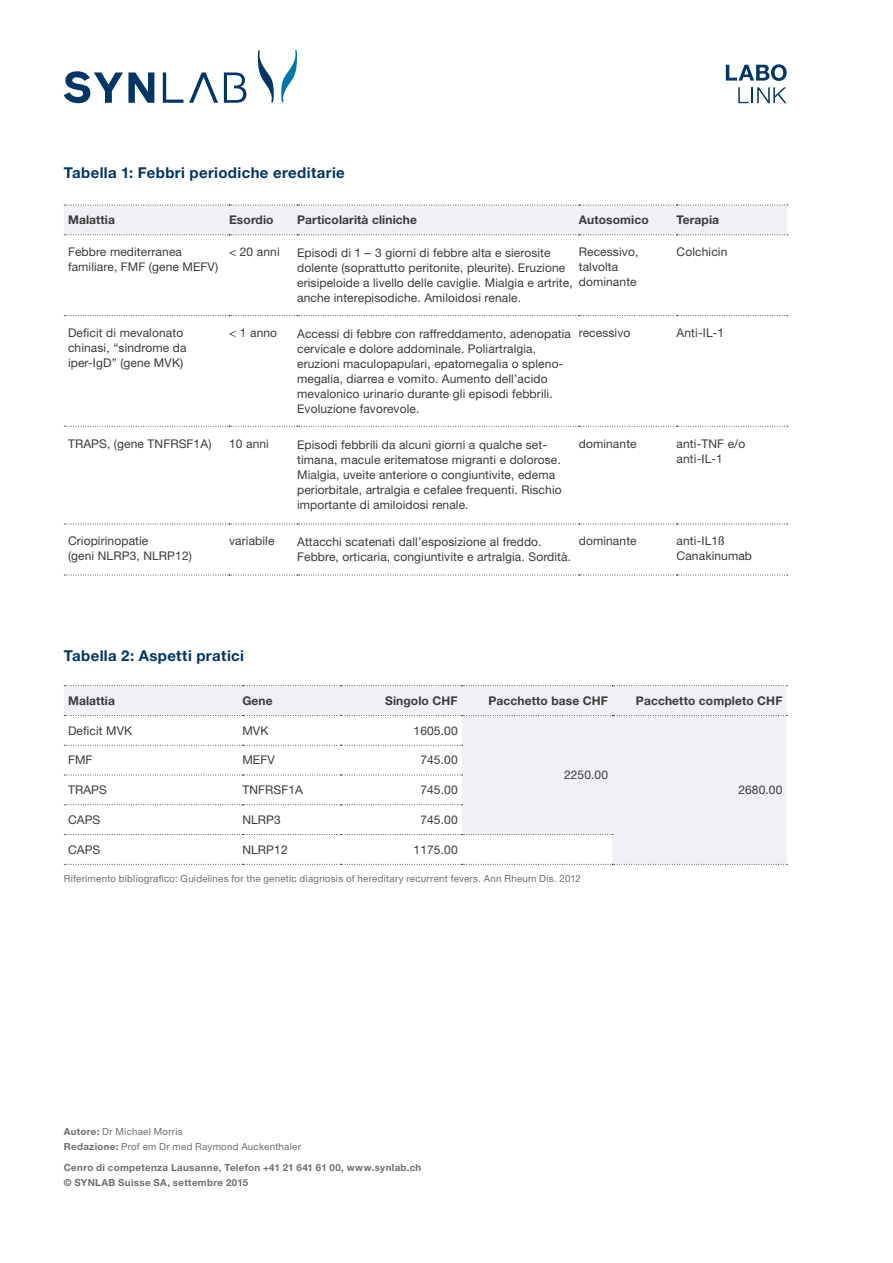
<style>
.page{position:relative;width:893px;height:1263px;background:#fff}
.page>*{position:absolute;margin:0;border:0;box-sizing:border-box;transform-origin:0 0}
.t1{font:700 15px "Helvetica Neue LT Std";letter-spacing:.025em;color:#003564}
.t2{font:12px/15px "Helvetica Neue LT Std";letter-spacing:.01em;color:#3a3a39}
.t3{font:700 12px "Helvetica Neue LT Std";letter-spacing:.01em;color:#3a3a39}
.t4{font:9.75px/15px "Helvetica Neue LT Std";letter-spacing:.025em;color:#6e6e6e}
.t5{font:700 9.75px/15px "Helvetica Neue LT Std";letter-spacing:.035em;color:#6e6e6e}
.s1{font-weight:700}
</style>
<div class="page">
<svg style="left:258px;top:50px;width:16px;height:53px"></svg>
<svg style="left:281px;top:50px;width:16px;height:53px"></svg>
<svg style="left:163px;top:72px;width:20px;height:31px"></svg>
<svg style="left:224px;top:72px;width:22px;height:31px"></svg>
<svg style="left:64px;top:71px;width:90px;height:32px"></svg>
<svg style="left:189px;top:72px;width:29px;height:31px"></svg>
<svg style="left:726px;top:64px;width:61px;height:17px"></svg>
<svg style="left:738px;top:87px;width:48px;height:16px"></svg>
<div style="left:64px;top:205px;width:724px;height:30px;background:#eff1f7"></div>
<svg style="left:64px;top:315px;width:724px;height:1px"></svg>
<svg style="left:64px;top:426px;width:724px;height:1px"></svg>
<svg style="left:64px;top:524px;width:724px;height:1px"></svg>
<svg style="left:64px;top:575px;width:724px;height:1px"></svg>
<svg style="left:64px;top:686px;width:723px;height:178px;fill:#eff1f7"></svg>
<svg style="left:64px;top:685px;width:723px;height:1px"></svg>
<svg style="left:64px;top:715px;width:723px;height:1px"></svg>
<svg style="left:64px;top:745px;width:398px;height:1px"></svg>
<svg style="left:64px;top:775px;width:398px;height:1px"></svg>
<svg style="left:64px;top:804px;width:398px;height:1px"></svg>
<svg style="left:64px;top:834px;width:549px;height:1px"></svg>
<svg style="left:64px;top:864px;width:723px;height:1px"></svg>
<p class="t1" style="left:64px;top:164px;width:283px">Tabella 1: Febbri periodiche ereditarie</p>
<p class="t3" style="left:68px;top:212px;width:49px">Malattia</p>
<p class="t3" style="left:229px;top:212px;width:46px">Esordio</p>
<p class="t3" style="left:297px;top:212px;width:122px">Particolarità cliniche</p>
<p class="t3" style="left:579px;top:212px;width:71px">Autosomico</p>
<p class="t3" style="left:677px;top:212px;width:44px">Terapia</p>
<p class="t2" style="left:68px;top:244px;width:152px">Febbre mediterranea familiare, FMF (gene MEFV)</p>
<p class="t2" style="left:229px;top:244px;width:52px">&lt; 20 anni</p>
<p class="t2" style="left:297px;top:245px;width:277px">Episodi di 1 – 3 giorni di febbre alta e sierosite dolente (soprattutto peritonite, pleurite). Eruzione erisipeloide a livello delle caviglie. Mialgia e artrite, anche interepisodiche. Amiloidosi renale.</p>
<p class="t2" style="left:579px;top:244px;width:61px">Recessivo, talvolta dominante</p>
<p class="t2" style="left:677px;top:244px;width:52px">Colchicin</p>
<p class="t2" style="left:68px;top:325px;width:120px">Deficit di mevalonato chinasi, “sindrome da iper-IgD” (gene MVK)</p>
<p class="t2" style="left:229px;top:325px;width:50px">&lt; 1 anno</p>
<p class="t2" style="left:297px;top:326px;width:275px">Accessi di febbre con raffreddamento, adenopatia cervicale e dolore addominale. Poliartralgia, eruzioni maculopapulari, epatomegalia o spleno&shy;megalia, diarrea e vomito. Aumento dell’acido mevalonico urinario durante gli episodi febbrili.<br>Evoluzione favorevole.</p>
<p class="t2" style="left:579px;top:325px;width:53px">recessivo</p>
<p class="t2" style="left:677px;top:325px;width:49px">Anti-IL-1</p>
<p class="t2" style="left:68px;top:436px;width:145px">TRAPS, (gene TNFRSF1A)</p>
<p class="t2" style="left:229px;top:436px;width:41px">10 anni</p>
<p class="t2" style="left:297px;top:437px;width:266px">Episodi febbrili da alcuni giorni a qualche set&shy;timana, macule eritematose migranti e dolorose.<br>Mialgia, uveite anteriore o congiuntivite, edema periorbitale, artralgia e cefalee frequenti. Rischio importante di amiloidosi renale.</p>
<p class="t2" style="left:579px;top:436px;width:59px">dominante</p>
<p class="t2" style="left:677px;top:436px;width:70px">anti-TNF e/o anti-IL-1</p>
<p class="t2" style="left:68px;top:533px;width:125px">Criopirinopatie<br>(geni NLRP3, NLRP12)</p>
<p class="t2" style="left:229px;top:533px;width:47px">variabile</p>
<p class="t2" style="left:297px;top:534px;width:275px">Attacchi scatenati dall’esposizione al freddo.<br>Febbre, orticaria, congiuntivite e artralgia. Sordità.</p>
<p class="t2" style="left:579px;top:533px;width:59px">dominante</p>
<p class="t2" style="left:677px;top:533px;width:77px">anti-IL1ß<br>Canakinumab</p>
<p class="t1" style="left:64px;top:647px;width:182px">Tabella 2: Aspetti pratici</p>
<p class="t3" style="left:68px;top:693px;width:49px">Malattia</p>
<p class="t3" style="left:242px;top:693px;width:32px">Gene</p>
<p class="t3" style="left:385px;top:693px;width:74px">Singolo CHF</p>
<p class="t3" style="left:488px;top:693px;width:121px">Pacchetto base CHF</p>
<p class="t3" style="left:636px;top:693px;width:148px">Pacchetto completo CHF</p>
<p class="t2" style="left:68px;top:723px;width:66px">Deficit MVK</p>
<p class="t2" style="left:242px;top:723px;width:28px">MVK</p>
<p class="t2" style="left:414px;top:723px;width:46px">1605.00</p>
<p class="t2" style="left:564px;top:767px;width:46px">2250.00</p>
<p class="t2" style="left:738px;top:782px;width:46px">2680.00</p>
<p class="t2" style="left:68px;top:752px;width:26px">FMF</p>
<p class="t2" style="left:242px;top:752px;width:34px">MEFV</p>
<p class="t2" style="left:420px;top:752px;width:39px">745.00</p>
<p class="t2" style="left:68px;top:782px;width:40px">TRAPS</p>
<p class="t2" style="left:242px;top:782px;width:62px">TNFRSF1A</p>
<p class="t2" style="left:420px;top:782px;width:39px">745.00</p>
<p class="t2" style="left:68px;top:812px;width:34px">CAPS</p>
<p class="t2" style="left:242px;top:812px;width:40px">NLRP3</p>
<p class="t2" style="left:420px;top:812px;width:39px">745.00</p>
<p class="t2" style="left:68px;top:842px;width:34px">CAPS</p>
<p class="t2" style="left:242px;top:842px;width:47px">NLRP12</p>
<p class="t2" style="left:414px;top:842px;width:46px">1175.00</p>
<p class="t4" style="left:64px;top:871px;width:519px">Riferimento bibliografico: Guidelines for the genetic diagnosis of hereditary recurrent fevers. Ann Rheum Dis. 2012</p>
<p class="t4" style="left:64px;top:1124px;width:239px"><span class="s1">Autore:</span> Dr Michael Morris<br><span class="s1">Redazione:</span> Prof em Dr med Raymond Auckenthaler</p>
<p class="t5" style="left:64px;top:1160px;width:359px">Cenro di competenza Lausanne, Telefon +41 21 641 61 00, www.synlab.ch © SYNLAB Suisse SA, settembre 2015</p>
</div>
